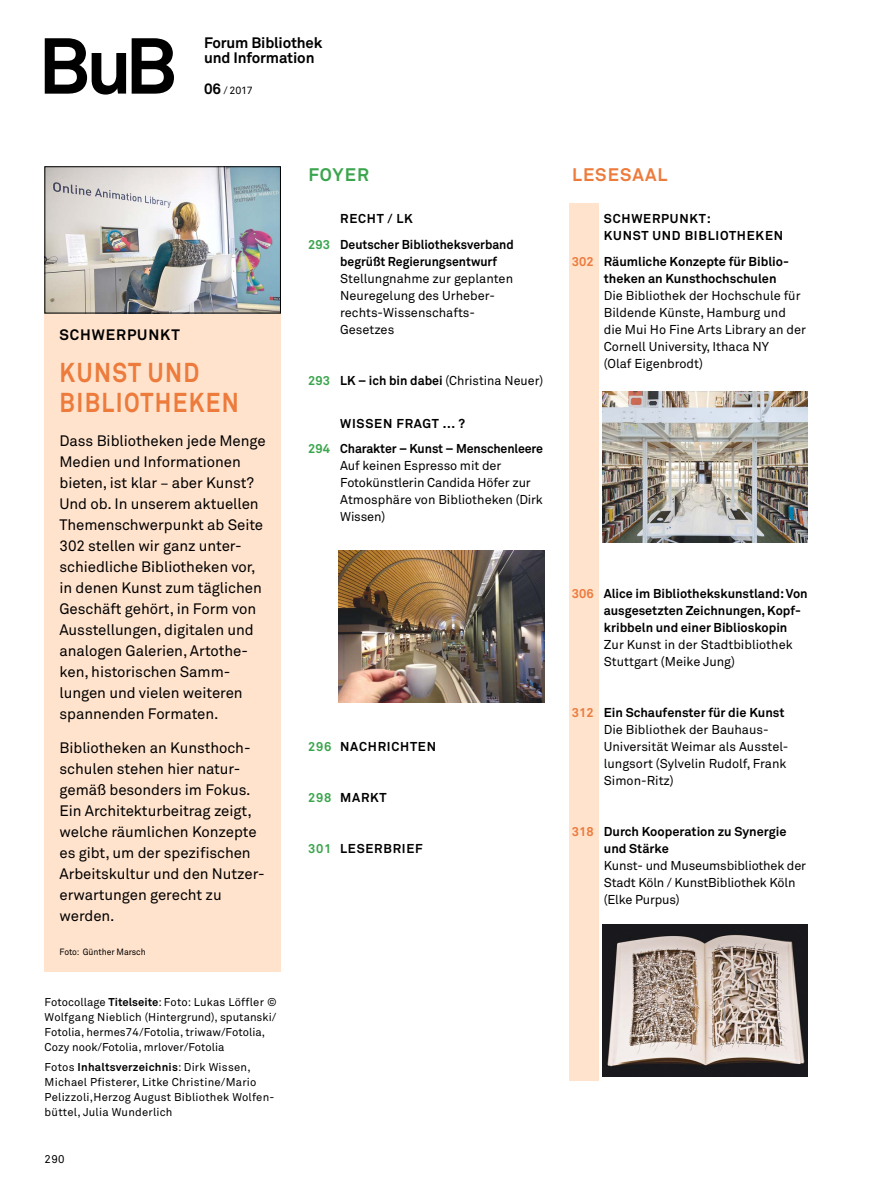
<style>
.page{position:relative;width:893px;height:1191px;background:#fff}
.page>*{position:absolute;margin:0;border:0;box-sizing:border-box;transform-origin:0 0}
.t1{font:700 78px "Akkurat Pro";color:#000}
.t2{font:700 27px/30px "Akkurat Pro";letter-spacing:.06em;color:#ec7b3c;scale:.86 1}
.t3{font:700 18px "Akkurat Pro";letter-spacing:.06em;color:#ec7b3c}
.t4{font:700 18px "Akkurat Pro";letter-spacing:.055em;color:#3ba54d}
.t5{font:15px/21px "Akkurat Pro";letter-spacing:-.005em;color:#000}
.t6{font:700 15px/15px "Akkurat Pro";letter-spacing:-.01em;color:#000}
.t7{font:700 15px "Akkurat Pro";letter-spacing:.06em;color:#000}
.t8{font:12.75px/17px "Akkurat Pro";color:#000}
.t9{font:700 12.75px/17px "Akkurat Pro";color:#000}
.t10{font:700 12.75px/17px "Akkurat Pro";letter-spacing:.06em;color:#000}
.t11{font:700 12.75px "Akkurat Pro";color:#000;scale:.96 1}
.t12{font:11.25px/15px "Akkurat Pro";letter-spacing:.01em;color:#000}
.t13{font:10.5px "Akkurat Pro";color:#000}
.t14{font:9px "Akkurat Pro";letter-spacing:-.005em;color:#000;scale:.95 1}
.s1{font-weight:700;font-size:15px}
.s2{font-size:12.75px}
.s3{font-weight:700}
.s4{color:#3ba54d}
.s5{font-weight:700;color:#3ba54d}
.s6{color:#ec7b3c}
.s7{font-weight:700;color:#ec7b3c}
</style>
<div class="page">
<div style="left:569px;top:203px;width:30px;height:878px;background:#ffe3cd"></div>
<div style="left:45px;top:313px;width:236px;height:658px;background:#ffe3cd"></div>
<img style="left:47px;top:168px;width:232px;height:143px">
<div style="left:45px;top:166px;width:236px;height:147px;border:1px solid #000"></div>
<img style="left:338px;top:551px;width:206px;height:151px">
<img style="left:602px;top:391px;width:206px;height:152px">
<img style="left:602px;top:924px;width:206px;height:152px">
<h1 class="t1" style="left:38px;top:18px;width:140px">BuB</h1>
<p class="t6" style="left:204px;top:35px;width:120px">Forum Bibliothek und Information</p>
<p class="t13" style="left:204px;top:84px;width:50px"><span class="s1">06</span> / 2017</p>
<p class="t7" style="left:60px;top:325px;width:122px">SCHWERPUNKT</p>
<h2 class="t2" style="left:60px;top:358px;width:210px">KUNST UND<br>BIBLIOTHEKEN</h2>
<p class="t5" style="left:60px;top:430px;width:208px">Dass Bibliotheken jede Menge<br>Medien und Informationen bieten, ist klar <span class="s2">–</span> aber Kunst?<br>Und ob. In unserem aktuellen<br>Themenschwerpunkt ab Seite<br>302 stellen wir ganz unter&shy;schiedliche Bibliotheken vor, in denen Kunst zum täglichen<br>Geschäft gehört, in Form von<br>Ausstellungen, digitalen und analogen Galerien, Artothe&shy;ken, historischen Samm&shy;lungen und vielen weiteren spannenden Formaten.</p>
<p class="t5" style="left:60px;top:737px;width:207px">Bibliotheken an Kunsthoch&shy;schulen stehen hier natur&shy;gemäß besonders im Fokus.<br>Ein Architekturbeitrag zeigt, welche räumlichen Konzepte es gibt, um der spezifischen<br>Arbeitskultur und den Nutzer&shy;erwartungen gerecht zu werden.</p>
<p class="t14" style="left:60px;top:946px;width:92px">Foto: Günther Marsch</p>
<p class="t12" style="left:45px;top:995px;width:234px">Fotocollage <span class="s3">Titelseite</span>: Foto: Lukas Löffler © Wolfgang Nieblich (Hintergrund), sputanski/ Fotolia, hermes74/Fotolia, triwaw/Fotolia, Cozy nook/Fotolia, mrlover/Fotolia</p>
<p class="t12" style="left:45px;top:1059px;width:231px">Fotos <span class="s3">Inhaltsverzeichnis</span>: Dirk Wissen, Michael Pfisterer, Litke Christine/Mario Pelizzoli,Herzog August Bibliothek Wolfen&shy;büttel, Julia Wunderlich</p>
<p class="t12" style="left:45px;top:1151px;width:21px">290</p>
<h3 class="t4" style="left:308px;top:163px;width:62px">FOYER</h3>
<p class="t9" style="left:308px;top:206px;width:207px;line-height:25.5px;text-indent:32px">RECHT / LK<br><span class="s4">293</span> Deutscher Bibliotheksverband</p>
<p class="t11" style="left:340px;top:253px;width:165px">begrüßt Regierungsentwurf</p>
<p class="t8" style="left:340px;top:270px;width:174px">Stellungnahme zur geplanten<br>Neuregelung des Urheber&shy;rechts-Wissenschafts-<br>Gesetzes</p>
<p class="t8" style="left:308px;top:372px;width:236px"><span class="s5">293</span> <span class="s3">LK – ich bin dabei</span> (Christina Neuer)</p>
<p class="t9" style="left:308px;top:410px;width:236px;line-height:25.5px;text-indent:32px">WISSEN FRAGT ... ?<br><span class="s4">294</span> Charakter – Kunst – Menschenleere</p>
<p class="t8" style="left:340px;top:457px;width:204px">Auf keinen Espresso mit der<br>Fotokünstlerin Candida Höfer zur<br>Atmosphäre von Bibliotheken (Dirk<br>Wissen)</p>
<p class="t10" style="left:308px;top:737px;width:129px"><span class="s4">296</span> NACHRICHTEN</p>
<p class="t10" style="left:308px;top:788px;width:80px"><span class="s4">298</span> MARKT</p>
<p class="t10" style="left:308px;top:839px;width:116px"><span class="s4">301</span> LESERBRIEF</p>
<h3 class="t3" style="left:572px;top:163px;width:97px">LESESAAL</h3>
<p class="t10" style="left:604px;top:210px;width:181px">SCHWERPUNKT:<br>KUNST UND BIBLIOTHEKEN</p>
<p class="t9" style="left:604px;top:253px;width:187px;text-indent:-32px"><span class="s6">302</span> Räumliche Konzepte für Biblio&shy;theken an Kunsthochschulen</p>
<p class="t8" style="left:604px;top:287px;width:204px">Die Bibliothek der Hochschule für<br>Bildende Künste, Hamburg und die Mui Ho Fine Arts Library an der<br>Cornell University, Ithaca NY<br>(Olaf Eigenbrodt)</p>
<p class="t9" style="left:604px;top:584px;width:205px;text-indent:-32px"><span class="s6">306</span> Alice im Bibliothekskunstland: Von ausgesetzten Zeichnungen, Kopf&shy;kribbeln und einer Biblioskopin</p>
<p class="t8" style="left:604px;top:636px;width:190px">Zur Kunst in der Stadtbibliothek<br>Stuttgart (Meike Jung)</p>
<p class="t8" style="left:604px;top:704px;width:186px;text-indent:-32px"><span class="s7">312</span> <span class="s3">Ein Schaufenster für die Kunst<br></span>Die Bibliothek der Bauhaus-<br>Universität Weimar als Ausstel&shy;lungsort (Sylvelin Rudolf, Frank<br>Simon-Ritz)</p>
<p class="t9" style="left:604px;top:822px;width:184px;text-indent:-32px"><span class="s6">318</span> Durch Kooperation zu Synergie und Stärke</p>
<p class="t8" style="left:604px;top:857px;width:204px">Kunst- und Museumsbibliothek der<br>Stadt Köln / KunstBibliothek Köln (Elke Purpus)</p>
</div>
